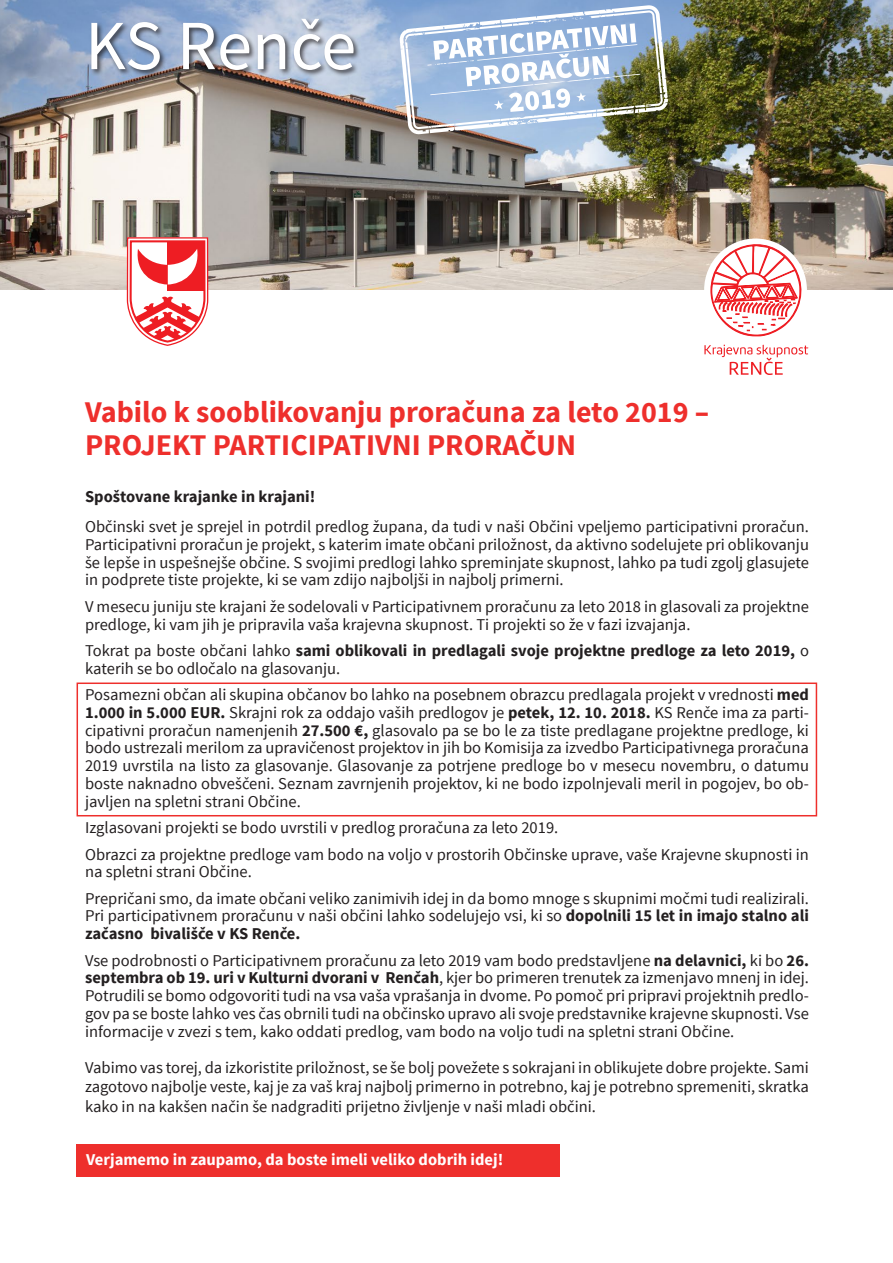
<style>
.page{position:relative;width:893px;height:1263px;background:#fff}
.page>*{position:absolute;margin:0;border:0;box-sizing:border-box;transform-origin:0 0}
.t1{font:70.5px "Source Sans Pro";letter-spacing:-.01em;color:#fff}
._01_Naslov_OK{font:700 30px/32.4px "Source Sans Pro";color:#ee2f2c}
.t2{font:16.5px/17.9px "Source Sans Pro";color:#231f20;text-align:justify}
.t3{font:700 16.5px/17.9px "Source Sans Pro";color:#231f20}
.t4{font:700 16.5px "Source Sans Pro";color:#fff}
.s1{font-weight:400}
.s2{font-weight:700}
</style>
<div class="page">
<img style="left:0;top:0;width:893px;height:289px">
<svg style="left:126px;top:237px;width:83px;height:109px"></svg>
<div style="left:90px;top:17px;width:271px;height:61px;background:#231f20;opacity:.75"></div>
<div style="left:704px;top:239px;width:103px;height:102px;background:#fff;border-radius:50%"></div>
<svg style="left:704px;top:345px;width:104px;height:30px"></svg>
<svg style="left:711px;top:229px;width:95px;height:107px"></svg>
<svg style="left:400px;top:5px;width:268px;height:129px"></svg>
<div style="left:77px;top:1144px;width:483px;height:33px;background:#ee2f2c"></div>
<div style="left:77px;top:682px;width:740px;height:134px;border:2px solid #ee2f2c"></div>
<p class="t1" style="left:85px;top:2px;width:273px">KS Renče</p>
<p class="_01_Naslov_OK" style="left:85px;top:397px;width:626px">Vabilo k sooblikovanju proračuna za leto 2019 –<br>PROJEKT PARTICIPATIVNI PRORAČUN</p>
<p class="t3" style="left:85px;top:488px;width:232px">Spoštovane krajanke in krajani!</p>
<p class="t2" style="left:85px;top:518px;width:725px">Občinski svet je sprejel in potrdil predlog župana, da tudi v naši Občini vpeljemo participativni proračun.<br>Participativni proračun je projekt, s katerim imate občani priložnost, da aktivno sodelujete pri oblikovanju še lepše in uspešnejše občine. S svojimi predlogi lahko spreminjate skupnost, lahko pa tudi zgolj glasujete in podprete tiste projekte, ki se vam zdijo najboljši in najbolj primerni.</p>
<p class="t2" style="left:85px;top:598px;width:725px">V mesecu juniju ste krajani že sodelovali v Participativnem proračunu za leto 2018 in glasovali za projektne predloge, ki vam jih je pripravila vaša krajevna skupnost. Ti projekti so že v fazi izvajanja.</p>
<p class="t3" style="left:85px;top:642px;width:725px"><span class="s1">Tokrat pa boste občani lahko</span> sami oblikovali in predlagali svoje projektne predloge za leto 2019, <span class="s1">o katerih se bo odločalo na glasovanju.</span></p>
<p class="t2" style="left:85px;top:686px;width:725px">Posamezni občan ali skupina občanov bo lahko na posebnem obrazcu predlagala projekt v vrednosti <span class="s2">med 1.000 in 5.000 EUR.</span> Skrajni rok za oddajo vaših predlogov je <span class="s2">petek, 12. 10. 2018.</span> KS Renče ima za parti&shy;cipativni proračun namenjenih <span class="s2">27.500 €,</span> glasovalo pa se bo le za tiste predlagane projektne predloge, ki bodo ustrezali merilom za upravičenost projektov in jih bo Komisija za izvedbo Participativnega proračuna 2019 uvrstila na listo za glasovanje. Glasovanje za potrjene predloge bo v mesecu novembru, o datumu boste naknadno obveščeni. Seznam zavrnjenih projektov, ki ne bodo izpolnjevali meril in pogojev, bo ob&shy;javljen na spletni strani Občine.</p>
<p class="t2" style="left:85px;top:819px;width:475px">Izglasovani projekti se bodo uvrstili v predlog proračuna za leto 2019.</p>
<p class="t2" style="left:85px;top:845px;width:725px">Obrazci za projektne predloge vam bodo na voljo v prostorih Občinske uprave, vaše Krajevne skupnosti in na spletni strani Občine.</p>
<p class="t2" style="left:85px;top:889px;width:725px">Prepričani smo, da imate občani veliko zanimivih idej in da bomo mnoge s skupnimi močmi tudi realizirali.<br>Pri participativnem proračunu v naši občini lahko sodelujejo vsi, ki so <span class="s2">dopolnili 15 let in imajo stalno ali začasno bivališče v KS Renče.</span></p>
<p class="t2" style="left:85px;top:951px;width:725px">Vse podrobnosti o Participativnem proračunu za leto 2019 vam bodo predstavljene <span class="s2">na delavnici,</span> ki bo <span class="s2">26. septembra ob 19. uri v Kulturni dvorani v Renčah</span>, kjer bo primeren trenutek za izmenjavo mnenj in idej.<br>Potrudili se bomo odgovoriti tudi na vsa vaša vprašanja in dvome. Po pomoč pri pripravi projektnih predlo&shy;gov pa se boste lahko ves čas obrnili tudi na občinsko upravo ali svoje predstavnike krajevne skupnosti. Vse informacije v zvezi s tem, kako oddati predlog, vam bodo na voljo tudi na spletni strani Občine.</p>
<p class="t2" style="left:85px;top:1057px;width:725px;line-height:19.8px">Vabimo vas torej, da izkoristite priložnost, se še bolj povežete s sokrajani in oblikujete dobre projekte. Sami zagotovo najbolje veste, kaj je za vaš kraj najbolj primerno in potrebno, kaj je potrebno spremeniti, skratka kako in na kakšen način še nadgraditi prijetno življenje v naši mladi občini.</p>
<p class="t4" style="left:86px;top:1149px;width:419px">Verjamemo in zaupamo, da boste imeli veliko dobrih idej!</p>
</div>
